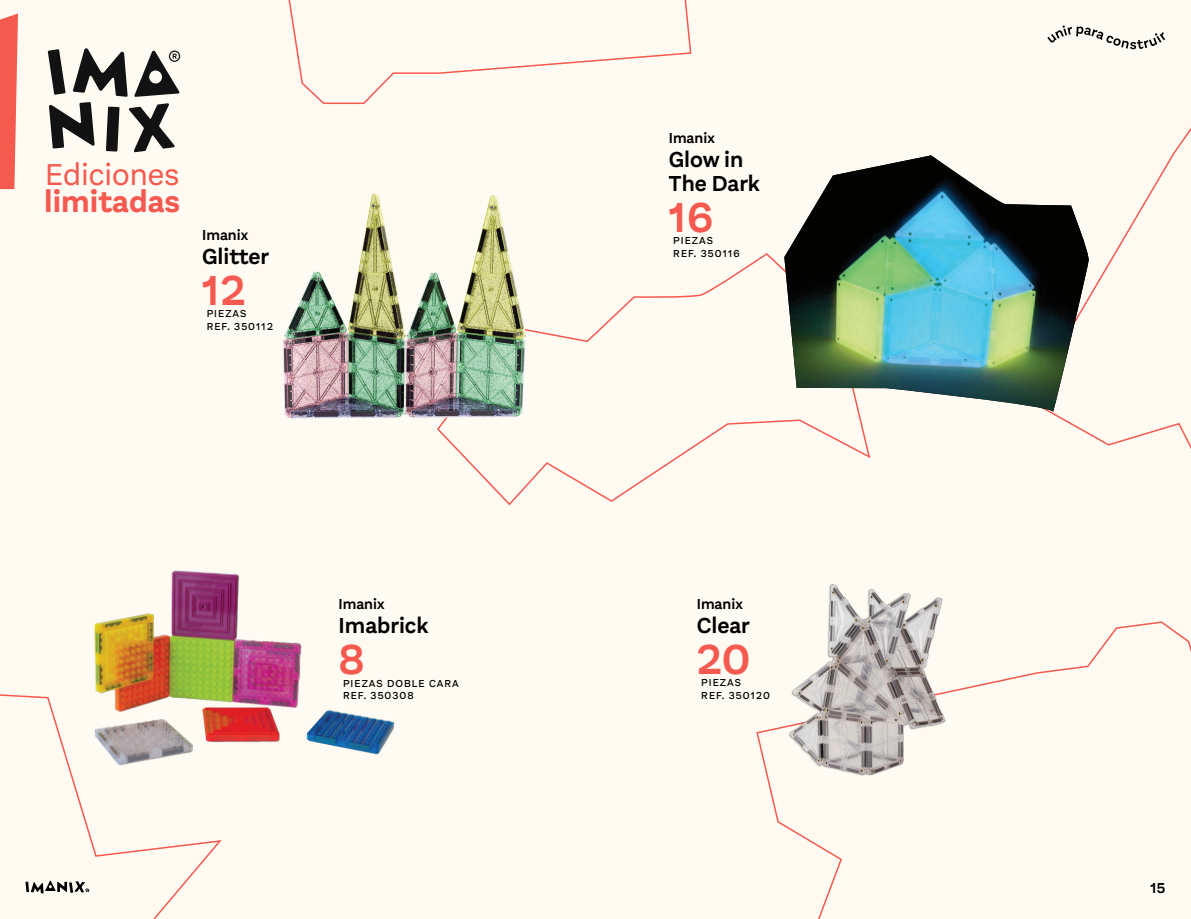
<style>
.page{position:relative;width:1191px;height:919px;background:#fff}
.page>*{position:absolute;margin:0;border:0;box-sizing:border-box;transform-origin:0 0}
.t1{font:600 43.5px "Aestetico";color:#f5594f}
.t2{font:31.35px "Aestetico";color:#f5594f}
.t3{font:700 31.35px "Aestetico";color:#f5594f}
.t4{font:600 22.5px/24px "Aestetico";color:#000}
.t5{font:600 15px "Aestetico";color:#000}
.t6{font:500 10.5px "Aestetico";letter-spacing:.1em;color:#000}
</style>
<div class="page">
<div style="left:0;top:0;width:1191px;height:918px;background:#fffaf2"></div>
<svg style="left:0;top:13px;width:18px;height:176px;background:#f56d61"></svg>
<svg style="left:288px;top:0;width:404px;height:105px"></svg>
<svg style="left:0;top:694px;width:222px;height:224px"></svg>
<svg style="left:756px;top:621px;width:435px;height:297px"></svg>
<svg style="left:1059px;top:39px;width:132px;height:410px"></svg>
<svg style="left:437px;top:254px;width:434px;height:252px"></svg>
<img style="left:283px;top:193px;width:256px;height:230px">
<img style="left:776px;top:584px;width:180px;height:194px">
<img style="left:86px;top:570px;width:309px;height:199px">
<img style="left:784px;top:155px;width:305px;height:263px">
<svg style="left:1047px;top:25px;width:118px;height:24px"></svg>
<svg style="left:25px;top:880px;width:64px;height:13px"></svg>
<svg style="left:48px;top:48px;width:132px;height:104px"></svg>
<h2 class="t2" style="left:45px;top:157px;width:136px">Ediciones</h2>
<h2 class="t3" style="left:44px;top:182px;width:138px">limitadas</h2>
<p class="t5" style="left:202px;top:226px;width:47px">Imanix</p>
<p class="t4" style="left:202px;top:245px;width:69px">Glitter</p>
<p class="t1" style="left:202px;top:264px;width:45px">12</p>
<p class="t6" style="left:207px;top:308px;width:41px">PIEZAS</p>
<p class="t6" style="left:207px;top:320px;width:68px">REF. 350112</p>
<p class="t5" style="left:338px;top:595px;width:47px">Imanix</p>
<p class="t4" style="left:338px;top:614px;width:91px">Imabrick</p>
<p class="t1" style="left:338px;top:633px;width:28px">8</p>
<p class="t6" style="left:343px;top:676px;width:117px">PIEZAS DOBLE CARA</p>
<p class="t6" style="left:343px;top:689px;width:72px">REF. 350308</p>
<p class="t5" style="left:669px;top:129px;width:47px">Imanix</p>
<p class="t4" style="left:669px;top:148px;width:93px">Glow in<br>The Dark</p>
<p class="t1" style="left:669px;top:191px;width:46px">16</p>
<p class="t6" style="left:673px;top:234px;width:41px">PIEZAS</p>
<p class="t6" style="left:673px;top:247px;width:68px">REF. 350116</p>
<p class="t5" style="left:697px;top:595px;width:47px">Imanix</p>
<p class="t4" style="left:697px;top:613px;width:55px">Clear</p>
<p class="t1" style="left:697px;top:633px;width:55px">20</p>
<p class="t6" style="left:701px;top:676px;width:41px">PIEZAS</p>
<p class="t6" style="left:701px;top:689px;width:70px">REF. 350120</p>
<h3 class="t5" style="left:1150px;top:879px;width:16px">15</h3>
</div>
